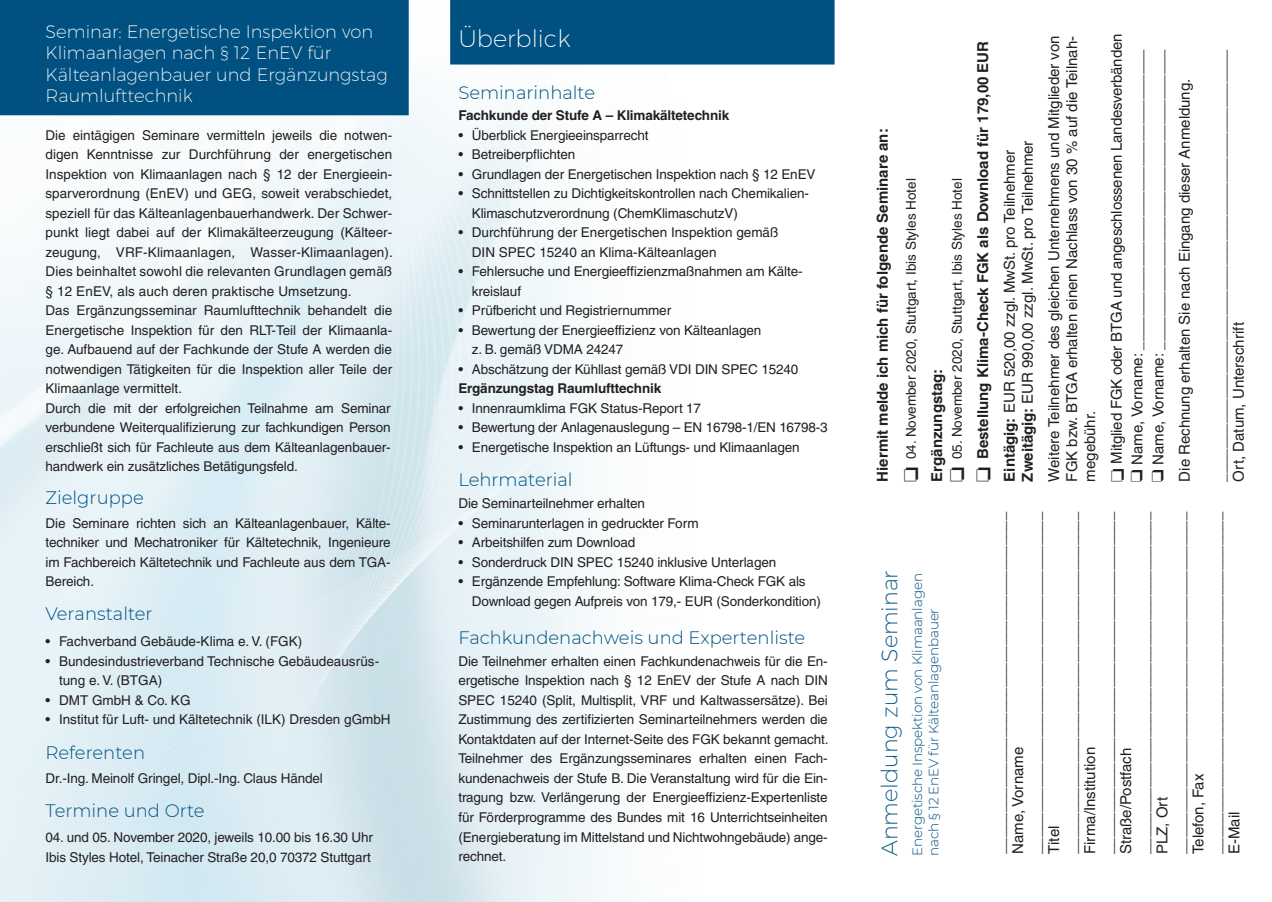
<style>
.page{position:relative;width:1272px;height:902px;background:#fff}
.page>*{position:absolute;margin:0;border:0;box-sizing:border-box;transform-origin:0 0}
.t1{font:200 24px "Montserrat";color:#fff}
.t2{font:200 22.5px "Montserrat";color:#005181}
.t3{font:200 18px/21.6px "Montserrat";color:#fff}
.t4{font:300 18px "Montserrat";color:#005181}
.t5{font:15px/18px "Helvetica";color:#231f20}
.t6{font:700 15px/26.5px "Helvetica";color:#231f20}
.t7{font:13.5px/19.5px "Helvetica";letter-spacing:-.01em;color:#231f20}
.t8{font:300 13.5px/16.2px "Montserrat";letter-spacing:-.01em;color:#005181}
.t9{font:700 13.5px "Helvetica";letter-spacing:-.01em;color:#231f20}
.s1{font-weight:400}
.s2{font-weight:700}
</style>
<div class="page">
<div style="left:450px;top:0;width:384px;height:64px;background:#005181"></div>
<div style="left:0;top:0;width:409px;height:115px;background:#005181"></div>
<h3 class="t3" style="left:45px;top:20px;width:344px">Seminar: Energetische Inspektion von<br>Klimaanlagen nach § 12 EnEV für<br>Kälteanlagenbauer und Ergänzungstag<br>Raumlufttechnik</h3>
<p class="t7" style="left:45px;top:125px;width:349px">Die eintägigen Seminare vermitteln jeweils die notwen&shy;digen Kenntnisse zur Durchführung der energetischen Inspektion von Klimaanlagen nach § 12 der Energieein&shy;sparverordnung (EnEV) und GEG, soweit verabschiedet, speziell für das Kälteanlagenbauerhandwerk. Der Schwer&shy;punkt liegt dabei auf der Klimakälteerzeugung (Kälteer&shy;zeugung, VRF-Klimaanlagen, Wasser-Klimaanlagen).<br>Dies beinhaltet sowohl die relevanten Grundlagen gemäß § 12 EnEV, als auch deren praktische Umsetzung.<br>Das Ergänzungsseminar Raumlufttechnik behandelt die Energetische Inspektion für den RLT-Teil der Klimaanla&shy;ge. Aufbauend auf der Fachkunde der Stufe A werden die notwendigen Tätigkeiten für die Inspektion aller Teile der Klimaanlage vermittelt.<br>Durch die mit der erfolgreichen Teilnahme am Seminar verbundene Weiterqualifizierung zur fachkundigen Person erschließt sich für Fachleute aus dem Kälteanlagenbauer&shy;handwerk ein zusätzliches Betätigungsfeld.</p>
<h3 class="t4" style="left:45px;top:485px;width:100px">Zielgruppe</h3>
<p class="t7" style="left:45px;top:513px;width:347px;text-align:justify">Die Seminare richten sich an Kälteanlagenbauer, Kälte&shy;techniker und Mechatroniker für Kältetechnik, Ingenieure im Fachbereich Kältetechnik und Fachleute aus dem TGA-Bereich.</p>
<h3 class="t4" style="left:45px;top:601px;width:109px">Veranstalter</h3>
<p class="t7" style="left:45px;top:631px;width:258px">• Fachverband Gebäude-Klima e. V. (FGK)</p>
<p class="t7" style="left:59px;top:651px;width:322px;text-indent:-14px">• Bundesindustrieverband Technische Gebäudeausrüs&shy;tung e. V. (BTGA)</p>
<p class="t7" style="left:45px;top:690px;width:146px">• DMT GmbH &amp; Co. KG</p>
<p class="t7" style="left:45px;top:709px;width:347px">• Institut für Luft- und Kältetechnik (ILK) Dresden gGmbH</p>
<h3 class="t4" style="left:45px;top:740px;width:101px">Referenten</h3>
<p class="t7" style="left:45px;top:768px;width:279px">Dr.-Ing. Meinolf Gringel, Dipl.-Ing. Claus Händel</p>
<h3 class="t4" style="left:45px;top:798px;width:161px">Termine und Orte</h3>
<p class="t7" style="left:45px;top:827px;width:329px">04. und 05. November 2020, jeweils 10.00 bis 16.30 Uhr<br>Ibis Styles Hotel, Teinacher Straße 20,0 70372 Stuttgart</p>
<h1 class="t1" style="left:458px;top:24px;width:114px">Überblick</h1>
<h3 class="t4" style="left:458px;top:80px;width:138px">Seminarinhalte</h3>
<p class="t9" style="left:458px;top:107px;width:272px">Fachkunde der Stufe A – Klimakältetechnik</p>
<p class="t7" style="left:458px;top:125px;width:191px">• Überblick Energieeinsparrecht</p>
<p class="t7" style="left:458px;top:145px;width:118px">• Betreiberpflichten</p>
<p class="t7" style="left:458px;top:164px;width:358px">• Grundlagen der Energetischen Inspektion nach § 12 EnEV</p>
<p class="t7" style="left:472px;top:184px;width:338px;text-indent:-14px">• Schnittstellen zu Dichtigkeitskontrollen nach Chemikalien-<br>Klimaschutzverordnung (ChemKlimaschutzV)</p>
<p class="t7" style="left:472px;top:223px;width:308px;text-indent:-14px">• Durchführung der Energetischen Inspektion gemäß<br>DIN SPEC 15240 an Klima-Kälteanlagen</p>
<p class="t7" style="left:472px;top:262px;width:332px;text-indent:-14px">• Fehlersuche und Energieeffizienzmaßnahmen am Kälte&shy;kreislauf</p>
<p class="t7" style="left:458px;top:301px;width:214px">• Prüfbericht und Registriernummer</p>
<p class="t7" style="left:472px;top:320px;width:291px;text-indent:-14px">• Bewertung der Energieeffizienz von Kälteanlagen z. B. gemäß VDMA 24247</p>
<p class="t7" style="left:458px;top:359px;width:341px">• Abschätzung der Kühllast gemäß VDI DIN SPEC 15240</p>
<p class="t9" style="left:458px;top:380px;width:204px">Ergänzungstag Raumlufttechnik</p>
<p class="t7" style="left:458px;top:398px;width:244px">• Innenraumklima FGK Status-Report 17</p>
<p class="t7" style="left:458px;top:418px;width:371px">• Bewertung der Anlagenauslegung – EN 16798-1/EN 16798-3</p>
<p class="t7" style="left:458px;top:437px;width:343px">• Energetische Inspektion an Lüftungs- und Klimaanlagen</p>
<h3 class="t4" style="left:458px;top:468px;width:116px">Lehrmaterial</h3>
<p class="t7" style="left:458px;top:493px;width:188px">Die Seminarteilnehmer erhalten</p>
<p class="t7" style="left:458px;top:513px;width:242px">• Seminarunterlagen in gedruckter Form</p>
<p class="t7" style="left:458px;top:532px;width:178px">• Arbeitshilfen zum Download</p>
<p class="t7" style="left:458px;top:552px;width:319px">• Sonderdruck DIN SPEC 15240 inklusive Unterlagen</p>
<p class="t7" style="left:472px;top:571px;width:350px;text-indent:-14px">• Ergänzende Empfehlung: Software Klima-Check FGK als<br>Download gegen Aufpreis von 179,- EUR (Sonderkondition)</p>
<h3 class="t4" style="left:458px;top:625px;width:348px">Fachkundenachweis und Expertenliste</h3>
<p class="t7" style="left:458px;top:651px;width:372px;text-align:justify">Die Teilnehmer erhalten einen Fachkundenachweis für die En&shy;ergetische Inspektion nach § 12 EnEV der Stufe A nach DIN SPEC 15240 (Split, Multisplit, VRF und Kaltwassersätze). Bei Zustimmung des zertifizierten Seminarteilnehmers werden die Kontaktdaten auf der Internet-Seite des FGK bekannt gemacht.<br>Teilnehmer des Ergänzungsseminares erhalten einen Fach&shy;kundenachweis der Stufe B. Die Veranstaltung wird für die Ein&shy;tragung bzw. Verlängerung der Energieeffizienz-Expertenliste für Förderprogramme des Bundes mit 16 Unterrichtseinheiten (Energieberatung im Mittelstand und Nichtwohngebäude) ange&shy;rechnet.</p>
<p class="t6" style="left:868px;top:481px;width:354px;rotate:-90deg">Hiermit melde ich mich für folgende Seminare an:</p>
<p class="t7" style="left:901px;top:459px;width:282px;rotate:-90deg">04. November 2020, Stuttgart, Ibis Styles Hotel</p>
<p class="t7" style="left:947px;top:459px;width:282px;rotate:-90deg">05. November 2020, Stuttgart, Ibis Styles Hotel</p>
<p class="t6" style="left:923px;top:481px;width:114px;rotate:-90deg">Ergänzungstag:</p>
<h2 class="t2" style="left:875px;top:855px;width:287px;rotate:-90deg">Anmeldung zum Seminar</h2>
<p class="t8" style="left:908px;top:855px;width:284px;rotate:-90deg">Energetische Inspektion von Klimaanlagen nach § 12 EnEV für Kälteanlagenbauer</p>
<p class="t6" style="left:969px;top:481px;width:442px;text-indent:22px;rotate:-90deg">Bestellung Klima-Check FGK als Download für 179,00 EUR<br>Eintägig: <span class="s1">EUR 520,00 zzgl. MwSt. pro Teilnehmer</span></p>
<p class="t5" style="left:1014px;top:481px;width:447px;line-height:26.5px;rotate:-90deg"><span class="s2">Zweitägig:</span> EUR 990,00 zzgl. MwSt. pro Teilnehmer<br>Weitere Teilnehmer des gleichen Unternehmens und Mitglieder von</p>
<p class="t5" style="left:1062px;top:481px;width:447px;rotate:-90deg">FGK bzw. BTGA erhalten einen Nachlass von 30 % auf die Teilnah&shy;megebühr.</p>
<p class="t5" style="left:1107px;top:463px;width:431px;rotate:-90deg">Mitglied FGK oder BTGA und angeschlossenen Landesverbänden</p>
<p class="t5" style="left:1128px;top:481px;width:433px;rotate:-90deg">❑ Name, Vorname: ____________________________________</p>
<p class="t5" style="left:1144px;top:481px;width:433px;line-height:26.5px;rotate:-90deg">❑ Name, Vorname: ____________________________________<br>Die Rechnung erhalten Sie nach Eingang dieser Anmeldung.</p>
<p class="t5" style="left:1211px;top:481px;width:434px;rotate:-90deg">____________________________________________________<br>Ort, Datum, Unterschrift</p>
<p class="t5" style="left:990px;top:854px;width:343px;rotate:-90deg">_________________________________________<br>Name, Vorname _________________________________________<br>Titel _________________________________________<br>Firma/Institution _________________________________________<br>Straße/Postfach _________________________________________<br>PLZ, Ort _________________________________________<br>Telefon, Fax _________________________________________<br>E-Mail</p>
</div>
